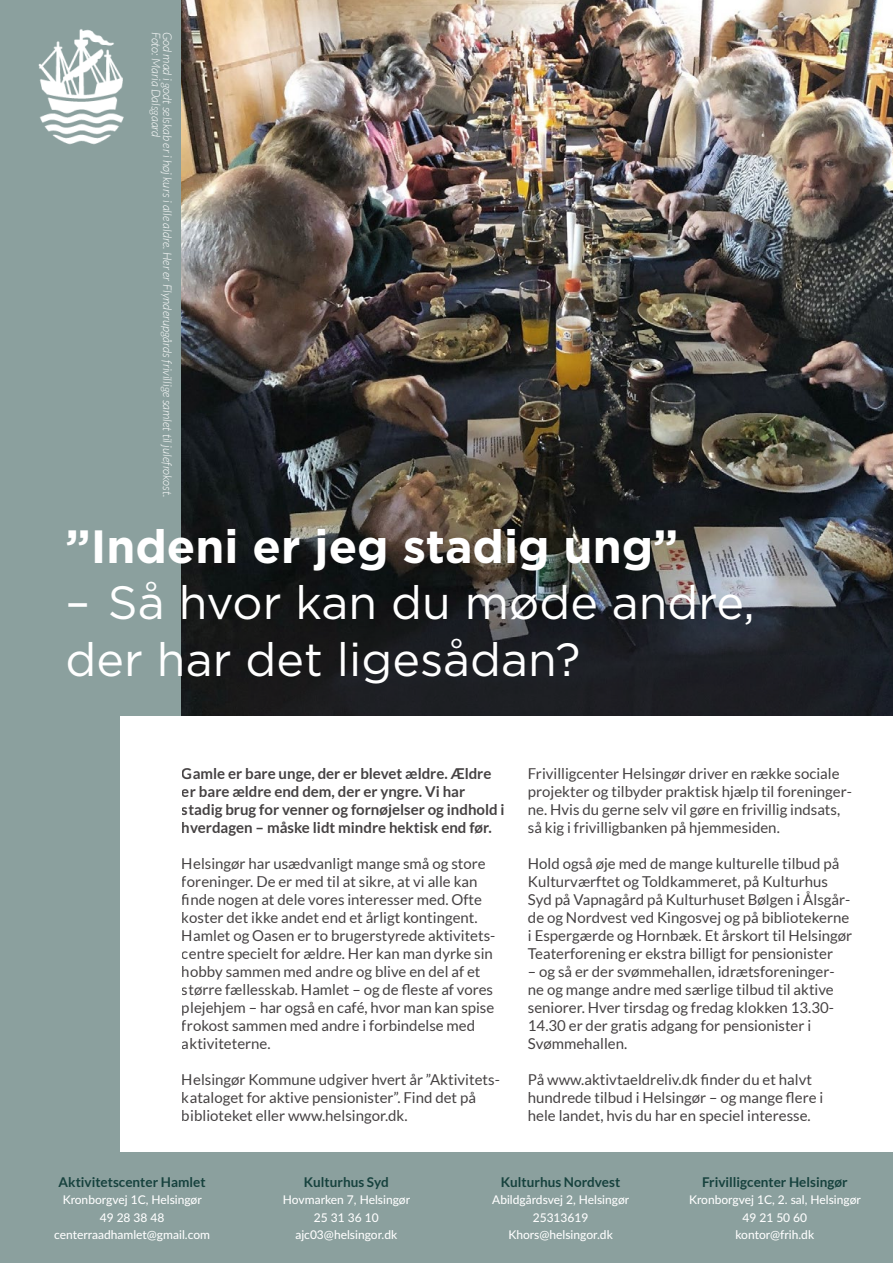
<style>
.page{position:relative;width:893px;height:1263px;background:#8ba09e}
.page>*{position:absolute;margin:0;border:0;box-sizing:border-box;transform-origin:0 0}
.B1{font:46.65px/56.7px "Gotham";color:#fff}
.B1-2{font:700 46.65px "Gotham";color:#fff}
.t1{font:15px/18px "Lato";color:#231f20}
.t2{font:700 15px/18px "Lato";color:#231f20}
.t3{font:700 13.5px "Lato";color:#17423e}
.t4{font:500 12px "Lato";color:#fff}
.t5{font:italic 300 12px "Lato";color:#fff}
</style>
<div class="page">
<img style="left:182px;top:0;width:711px;height:588px">
<svg style="left:182px;top:588px;width:711px;height:128px;background:#202327"></svg>
<div style="left:120px;top:716px;width:773px;height:435px;background:#fff"></div>
<img style="left:38px;top:29px;width:86px;height:116px">
<p class="t5" style="left:163px;top:32px;width:107px;rotate:90deg">Foto: Maria Dalsgaard</p>
<p class="t5" style="left:174px;top:32px;width:467px;rotate:90deg">God mad i godt selskab er i høj kurs i alle aldre. Her er Flynderupgårds frivillige samlet til julefrokost.</p>
<p class="B1-2" style="left:66px;top:515px;width:614px">”Indeni er jeg stadig ung”</p>
<p class="B1" style="left:66px;top:574px;width:691px">– Så hvor kan du møde andre, der har det ligesådan?</p>
<p class="t2" style="left:182px;top:764px;width:324px">Gamle er bare unge, der er blevet ældre. Ældre er bare ældre end dem, der er yngre. Vi har stadig brug for venner og fornøjelser og indhold i hverdagen – måske lidt mindre hektisk end før.</p>
<p class="t1" style="left:182px;top:854px;width:315px">Helsingør har usædvanligt mange små og store foreninger. De er med til at sikre, at vi alle kan finde nogen at dele vores interesser med. Ofte koster det ikke andet end et årligt kontingent.<br>Hamlet og Oasen er to brugerstyrede aktivitets&shy;centre specielt for ældre. Her kan man dyrke sin hobby sammen med andre og blive en del af et større fællesskab. Hamlet – og de fleste af vores plejehjem – har også en café, hvor man kan spise frokost sammen med andre i forbindelse med aktiviteterne.</p>
<p class="t1" style="left:182px;top:1070px;width:319px">Helsingør Kommune udgiver hvert år ”Aktivitets&shy;kataloget for aktive pensionister”. Find det på biblioteket eller www.helsingor.dk.</p>
<p class="t1" style="left:528px;top:764px;width:325px">Frivilligcenter Helsingør driver en række sociale projekter og tilbyder praktisk hjælp til foreninger&shy;ne. Hvis du gerne selv vil gøre en frivillig indsats, så kig i frivilligbanken på hjemmesiden.</p>
<p class="t1" style="left:528px;top:854px;width:326px">Hold også øje med de mange kulturelle tilbud på Kulturværftet og Toldkammeret, på Kulturhus Syd på Vapnagård på Kulturhuset Bølgen i Ålsgår&shy;de og Nordvest ved Kingosvej og på bibliotekerne i Espergærde og Hornbæk. Et årskort til Helsingør Teaterforening er ekstra billigt for pensionister</p>
<p class="t1" style="left:528px;top:962px;width:308px">– og så er der svømmehallen, idrætsforeninger&shy;ne og mange andre med særlige tilbud til aktive seniorer. Hver tirsdag og fredag klokken 13.30- 14.30 er der gratis adgang for pensionister i Svømmehallen.</p>
<p class="t1" style="left:528px;top:1070px;width:297px">På www.aktivtaeldreliv.dk finder du et halvt hundrede tilbud i Helsingør – og mange flere i hele landet, hvis du har en speciel interesse.</p>
<p class="t3" style="left:59px;top:1174px;width:148px">Aktivitetscenter Hamlet</p>
<p class="t4" style="left:63px;top:1191px;width:141px">Kronborgvej 1C, Helsingør</p>
<p class="t4" style="left:100px;top:1209px;width:66px">49 28 38 48</p>
<p class="t4" style="left:54px;top:1226px;width:157px">centerraadhamlet@gmail.com</p>
<p class="t3" style="left:304px;top:1174px;width:86px">Kulturhus Syd</p>
<p class="t4" style="left:283px;top:1191px;width:129px">Hovmarken 7, Helsingør</p>
<p class="t4" style="left:314px;top:1209px;width:66px">25 31 36 10</p>
<p class="t4" style="left:295px;top:1226px;width:103px">ajc03@helsingor.dk</p>
<p class="t3" style="left:501px;top:1174px;width:121px">Kulturhus Nordvest</p>
<p class="t4" style="left:492px;top:1191px;width:139px">Abildgårdsvej 2, Helsingør</p>
<p class="t4" style="left:533px;top:1209px;width:57px">25313619</p>
<p class="t4" style="left:508px;top:1226px;width:106px">Khors@helsingor.dk</p>
<p class="t3" style="left:702px;top:1174px;width:147px">Frivilligcenter Helsingør</p>
<p class="t4" style="left:689px;top:1191px;width:173px">Kronborgvej 1C, 2. sal, Helsingør</p>
<p class="t4" style="left:742px;top:1209px;width:66px">49 21 50 60</p>
<p class="t4" style="left:735px;top:1226px;width:80px">kontor@frih.dk</p>
</div>
